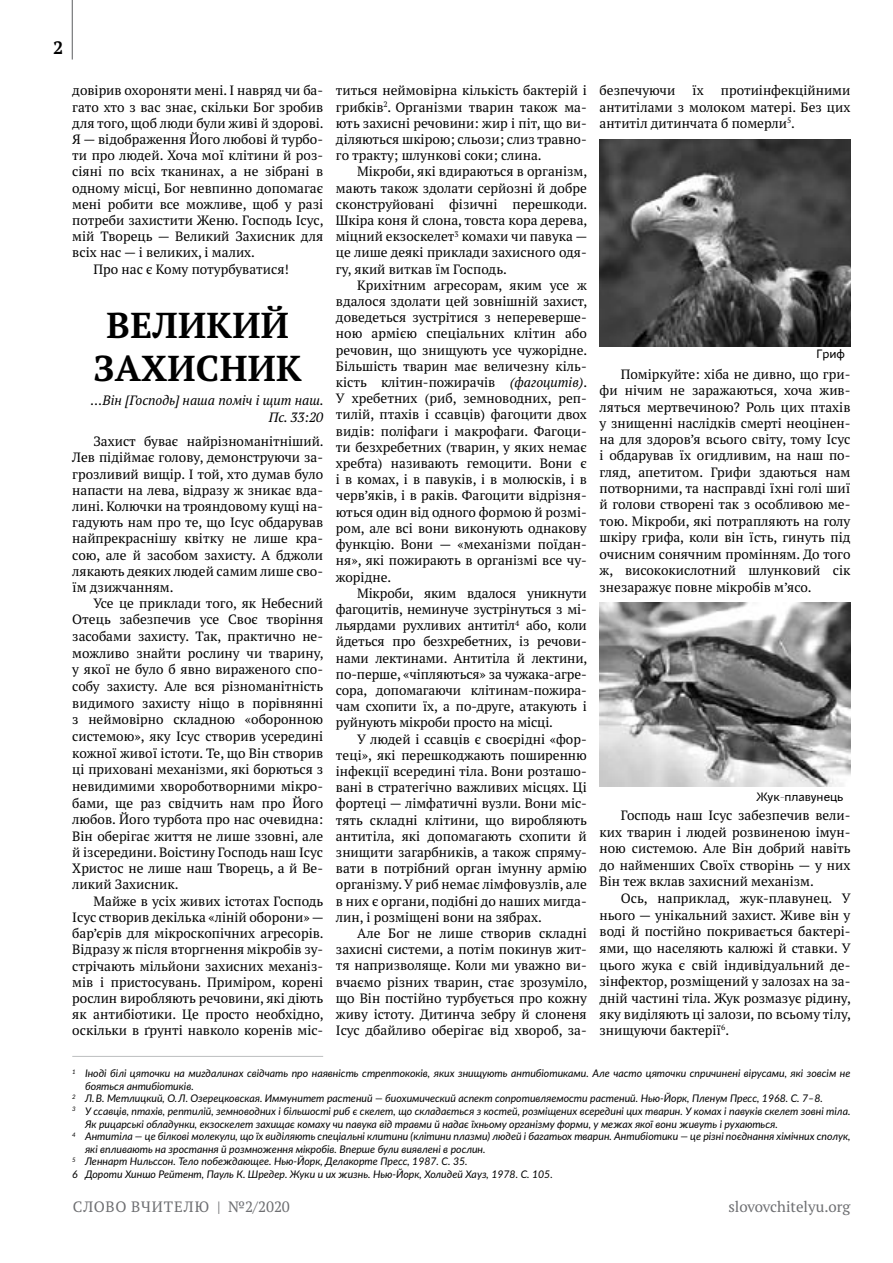
<style>
.page{position:relative;width:893px;height:1263px;background:#fff}
.page>*{position:absolute;margin:0;border:0;box-sizing:border-box;transform-origin:0 0}
.t1{font:700 36px/42.9px "PT Serif Pro";letter-spacing:.01em;color:#000;text-align:center}
.t2{font:700 18px "PT Serif Pro";color:#000}
.t3{font:15px "PT Serif Pro";letter-spacing:.04em;color:#6d6e71}
.t4{font:15px "PT Serif Pro";color:#6d6e71}
.t5{font:13.5px/16.2px "PT Serif Pro";color:#000;text-align:justify}
.t6{font:italic 13.5px/16.2px "PT Serif Pro";color:#000;text-align:right}
.t7{font:12px "Blacker Sans";color:#000}
.t8{font:italic 10.5px "Lato";color:#000}
.s1{font-style:italic}
</style>
<div class="page">
<img style="left:600px;top:139px;width:250px;height:207px">
<img style="left:599px;top:603px;width:252px;height:184px">
<hr style="left:72px;top:1056px;width:251px;height:1px;background:#bcbec0">
<hr style="left:72px;top:0;width:1px;height:60px;background:#6d6e71">
<h2 class="t2" style="left:53px;top:36px;width:12px">2</h2>
<p class="t5" style="left:72px;top:82px;width:252px">довірив охороняти мені. І навряд чи ба‑</p>
<p class="t5" style="left:72px;top:98px;width:252px">гато хто з вас знає, скільки Бог зробив</p>
<p class="t5" style="left:72px;top:115px;width:253px">для того, щоб люди були живі й здорові.</p>
<p class="t5" style="left:72px;top:131px;width:252px">Я — відображення Його любові й турбо‑</p>
<p class="t5" style="left:72px;top:147px;width:252px">ти про людей. Хоча мої клітини й роз‑</p>
<p class="t5" style="left:72px;top:163px;width:252px">сіяні по всіх тканинах, а не зібрані в</p>
<p class="t5" style="left:72px;top:179px;width:252px">одному місці, Бог невпинно допомагає</p>
<p class="t5" style="left:72px;top:196px;width:252px">мені робити все можливе, щоб у разі</p>
<p class="t5" style="left:72px;top:212px;width:253px">потреби захистити Женю. Господь Ісус,</p>
<p class="t5" style="left:72px;top:228px;width:252px">мій Творець — Великий Захисник для</p>
<p class="t5" style="left:72px;top:244px;width:184px">всіх нас — і великих, і малих.</p>
<p class="t5" style="left:94px;top:260px;width:197px">Про нас є Кому потурбуватися!</p>
<h1 class="t1" style="left:94px;top:303px;width:210px">ВЕЛИКИЙ<br>ЗАХИСНИК</h1>
<p class="t6" style="left:91px;top:392px;width:234px">...Він [Господь] наша поміч і щит наш.<br>Пс. 33:20</p>
<p class="t5" style="left:72px;top:433px;width:253px;text-indent:21px">Захист буває найрізноманітніший.<br>Лев підіймає голову, демонструючи за‑ грозливий вищір. І той, хто думав було напасти на лева, відразу ж зникає вда‑ лині. Колючки на трояндовому кущі на‑ гадують нам про те, що Ісус обдарував найпрекраснішу квітку не лише кра‑ сою, але й засобом захисту. А бджоли лякають деяких людей самим лише сво‑ їм дзижчанням.</p>
<p class="t5" style="left:72px;top:595px;width:253px;text-indent:21px">Усе це приклади того, як Небесний Отець забезпечив усе Своє творіння засобами захисту. Так, практично не‑ можливо знайти рослину чи тварину, у якої не було б явно вираженого спо‑ собу захисту. Але вся різноманітність видимого захисту ніщо в порівнянні з неймовірно складною «оборонною системою», яку Ісус створив усередині кожної живої істоти. Те, що Він створив ці приховані механізми, які борються з невидимими хвороботворними мікро‑ бами, ще раз свідчить нам про Його любов. Його турбота про нас очевидна:<br>Він оберігає життя не лише ззовні, але й ізсередини. Воістину Господь наш Ісус Христос не лише наш Творець, а й Ве‑ ликий Захисник.</p>
<p class="t5" style="left:72px;top:892px;width:253px;text-indent:21px">Майже в усіх живих істотах Господь Ісус створив декілька «ліній оборони» — бар’єрів для мікроскопічних агресорів.<br>Відразу ж після вторгнення мікробів зу‑ стрічають мільйони захисних механіз‑ мів і пристосувань. Приміром, корені рослин виробляють речовини, які діють як антибіотики. Це просто необхідно, оскільки в ґрунті навколо коренів міс‑</p>
<p class="t5" style="left:336px;top:82px;width:252px">титься неймовірна кількість бактерій і грибків<sup>2</sup>. Організми тварин також ма‑ ють захисні речовини: жир і піт, що ви‑ діляються шкірою; сльози; слиз травно‑ го тракту; шлункові соки; слина.</p>
<p class="t5" style="left:336px;top:163px;width:253px;text-indent:21px">Мікроби, які вдираються в організм, мають також здолати серйозні й добре сконструйовані фізичні перешкоди.<br>Шкіра коня й слона, товста кора дерева, міцний екзоскелет<sup>3</sup> комахи чи павука — це лише деякі приклади захисного одя‑ гу, який виткав їм Господь.</p>
<p class="t5" style="left:336px;top:277px;width:253px;text-indent:21px">Крихітним агресорам, яким усе ж вдалося здолати цей зовнішній захист, доведеться зустрітися з непереверше‑ ною армією спеціальних клітин або речовин, що знищують усе чужорідне.<br>Більшість тварин має величезну кіль‑ кість клітин-пожирачів <span class="s1">(фагоцитів)</span>.<br>У хребетних (риб, земноводних, реп‑ тилій, птахів і ссавців) фагоцити двох видів: поліфаги і макрофаги. Фагоци‑ ти безхребетних (тварин, у яких немає хребта) називають гемоцити. Вони є і в комах, і в павуків, і в молюсків, і в черв’яків, і в раків. Фагоцити відрізня‑ ються один від одного формою й розмі‑ ром, але всі вони виконують однакову функцію. Вони — «механізми поїдан‑ ня», які пожирають в організмі все чу‑ жорідне.</p>
<p class="t5" style="left:336px;top:584px;width:253px;text-indent:21px">Мікроби, яким вдалося уникнути фагоцитів, неминуче зустрінуться з мі‑ льярдами рухливих антитіл<sup>4</sup> або, коли йдеться про безхребетних, із речови‑ нами лектинами. Антитіла й лектини, по‑перше, «чіпляються» за чужака-агре‑ сора, допомагаючи клітинам-пожира‑ чам схопити їх, а по‑друге, атакують і руйнують мікроби просто на місці.</p>
<p class="t5" style="left:336px;top:730px;width:253px;text-indent:21px">У людей і ссавців є своєрідні «фор‑ теці», які перешкоджають поширенню інфекції всередині тіла. Вони розташо‑ вані в стратегічно важливих місцях. Ці фортеці — лімфатичні вузли. Вони міс‑ тять складні клітини, що виробляють антитіла, які допомагають схопити й знищити загарбників, а також спряму‑ вати в потрібний орган імунну армію організму. У риб немає лімфовузлів, але в них є органи, подібні до наших мигда‑ лин, і розміщені вони на зябрах.</p>
<p class="t5" style="left:336px;top:925px;width:253px;text-indent:21px">Але Бог не лише створив складні захисні системи, а потім покинув жит‑ тя напризволяще. Коли ми уважно ви‑ вчаємо різних тварин, стає зрозуміло, що Він постійно турбується про кожну живу істоту. Дитинча зебру й слоненя Ісус дбайливо оберігає від хвороб, за‑</p>
<p class="t5" style="left:600px;top:82px;width:77px">безпечуючи</p>
<p class="t5" style="left:692px;top:82px;width:13px">їх</p>
<p class="t5" style="left:600px;top:82px;width:252px;text-indent:121px">протиінфекційними антитілами з молоком матері. Без цих антитіл дитинчата б померли<sup>5</sup>.</p>
<p class="t7" style="left:816px;top:344px;width:30px">Гриф</p>
<p class="t5" style="left:600px;top:366px;width:252px;text-indent:21px">Поміркуйте: хіба не дивно, що гри‑ фи нічим не заражаються, хоча жив‑ ляться мертвечиною? Роль цих птахів у знищенні наслідків смерті неоцінен‑ на для здоров’я всього світу, тому Ісус і обдарував їх огидливим, на наш по‑ гляд, апетитом. Грифи здаються нам потворними, та насправді їхні голі шиї й голови створені так з особливою ме‑ тою. Мікроби, які потрапляють на голу шкіру грифа, коли він їсть, гинуть під очисним сонячним промінням. До того ж, висококислотний шлунковий сік знезаражує повне мікробів м’ясо.</p>
<p class="t7" style="left:756px;top:787px;width:89px">Жук-плавунець</p>
<p class="t5" style="left:600px;top:806px;width:253px;line-height:16.6px;text-indent:21px">Господь наш Ісус забезпечив вели‑ ких тварин і людей розвиненою імун‑ ною системою. Але Він добрий навіть до найменших Своїх створінь — у них Він теж вклав захисний механізм.</p>
<p class="t5" style="left:600px;top:890px;width:253px;text-indent:21px">Ось, наприклад, жук-плавунец. У нього — унікальний захист. Живе він у воді й постійно покривається бактері‑ ями, що населяють калюжі й ставки. У цього жука є свій індивідуальний де‑ зінфектор, розміщений у залозах на за‑ дній частині тіла. Жук розмазує рідину, яку виділяють ці залози, по всьому тілу, знищуючи бактерії<sup>6</sup>.</p>
<p class="t8" style="left:72px;top:1066px;width:780px"><sup>1</sup> Іноді білі цяточки на мигдалинах свідчать про наявність стрептококів, яких знищують антибіотиками. Але часто цяточки спричинені вірусами, які зовсім не</p>
<p class="t8" style="left:85px;top:1078px;width:110px">бояться антибіотиків.</p>
<p class="t8" style="left:72px;top:1091px;width:752px"><sup>2</sup> Л. В. Метлицкий, О. Л. Озерецковская. Иммунитет растений — биохимический аспект сопротивляемости растений. Нью-Йорк, Пленум Пресс, 1968. С. 7–8.</p>
<p class="t8" style="left:72px;top:1103px;width:780px"><sup>3</sup> У ссавців, птахів, рептилій, земноводних і більшості риб є скелет, що складається з костей, розміщених всередині цих тварин. У комах і павуків скелет зовні тіла.</p>
<p class="t8" style="left:85px;top:1116px;width:694px">Як рицарські обладунки, екзоскелет захищає комаху чи павука від травми й надає їхньому організму форми, у межах якої вони живуть і рухаються.</p>
<p class="t8" style="left:72px;top:1129px;width:780px"><sup>4</sup> Антитіла — це білкові молекули, що їх виділяють спеціальні клитини (клітини плазми) людей і багатьох тварин. Антибіотики — це різні поєднання хімічних сполук,</p>
<p class="t8" style="left:85px;top:1141px;width:402px">які впливають на зростання й розмноження мікробів. Вперше були виявлені в рослин.</p>
<p class="t8" style="left:72px;top:1154px;width:397px"><sup>5</sup> Леннарт Нильссон. Тело побеждающее. Нью-Йорк, Делакорте Пресс, 1987. С. 35.</p>
<p class="t8" style="left:72px;top:1166px;width:482px">6 Дороти Хиншо Рейтент, Пауль К. Шредер. Жуки и их жизнь. Нью-Йорк, Холидей Хауз, 1978. С. 105.</p>
<p class="t3" style="left:73px;top:1197px;width:218px">СЛОВО ВЧИТЕЛЮ | №2/2020</p>
<p class="t4" style="left:728px;top:1197px;width:123px">slovovchitelyu.org</p>
</div>
